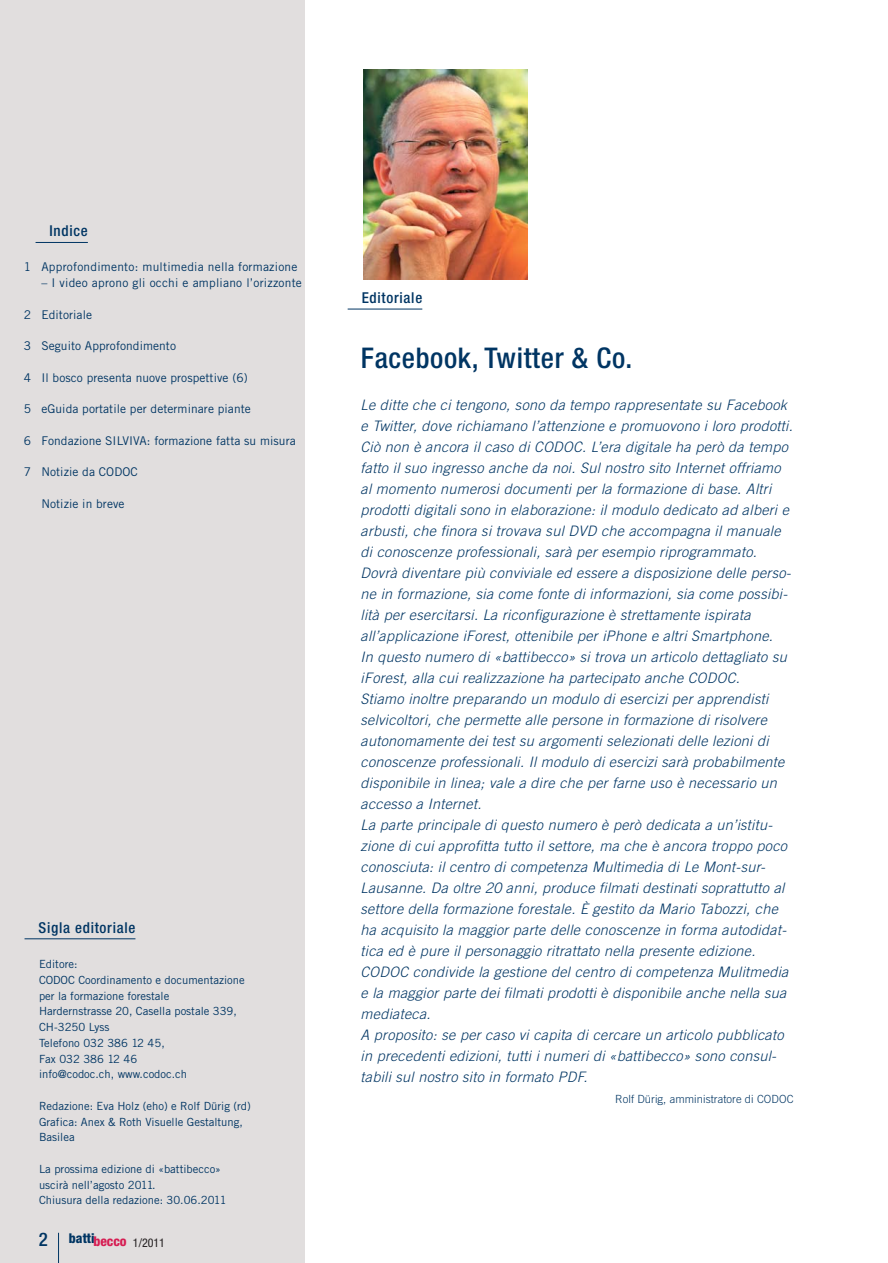
<style>
.page{position:relative;width:888px;height:1263px;background:#fff}
.page>*{position:absolute;margin:0;border:0;box-sizing:border-box;transform-origin:0 0}
.t1{font:500 condensed 28.5px "Helvetica Neue";letter-spacing:.025em;color:#003563}
.t2{font:500 condensed 18.75px "Helvetica Neue";color:#003563}
.t3{font:500 condensed 15px "Helvetica Neue";letter-spacing:.05em;color:#003563}
.t4{font:italic 300 14.4px/21px "Trade Gothic";letter-spacing:.02em;color:#003563}
.t5{font:800 condensed 13.5px "Helvetica Neue";color:#003563}
.t6{font:12px "Trade Gothic";letter-spacing:.005em;color:#003563}
.t7{font:condensed 12px "Helvetica Neue";color:#231f20}
.t8{font:11.25px/15.8px "Trade Gothic";color:#003563}
.t9{font:300 11.25px "Trade Gothic";letter-spacing:.005em;color:#003563}
.s1{color:#d61e53}
</style>
<div class="page">
<div style="left:0;top:0;width:304px;height:1262px;background:#e1dede"></div>
<hr style="left:348px;top:308px;width:74px;height:1px;background:#003563">
<img style="left:363px;top:69px;width:164px;height:210px">
<hr style="left:36px;top:242px;width:52px;height:1px;background:#003563">
<hr style="left:25px;top:938px;width:110px;height:1px;background:#003563">
<hr style="left:58px;top:1232px;width:1px;height:30px;background:#003563">
<p class="t3" style="left:50px;top:225px;width:40px">Indice</p>
<p class="t6" style="left:24px;top:262px;width:275px">1 Approfondimento: multimedia nella formazione</p>
<p class="t6" style="left:41px;top:278px;width:262px">– I video aprono gli occhi e ampliano l’orizzonte</p>
<p class="t6" style="left:24px;top:310px;width:70px">2 Editoriale</p>
<p class="t6" style="left:24px;top:341px;width:154px">3 Seguito Approfondimento</p>
<p class="t6" style="left:24px;top:373px;width:225px">4 Il bosco presenta nuove prospettive (6)</p>
<p class="t6" style="left:24px;top:404px;width:228px">5 eGuida portatile per determinare piante</p>
<p class="t6" style="left:24px;top:436px;width:273px">6 Fondazione SILVIVA: formazione fatta su misura</p>
<p class="t6" style="left:24px;top:467px;width:115px">7 Notizie da CODOC</p>
<p class="t6" style="left:41px;top:499px;width:85px">Notizie in breve</p>
<p class="t3" style="left:39px;top:921px;width:98px">Sigla editoriale</p>
<p class="t8" style="left:39px;top:956px;width:207px">Editore:<br>CODOC Coordinamento e documentazione per la formazione forestale<br>Hardernstrasse 20, Casella postale 339,<br>CH-3250 Lyss<br>Telefono 032 386 12 45,<br>Fax 032 386 12 46<br>info@codoc.ch, www.codoc.ch</p>
<p class="t8" style="left:39px;top:1098px;width:213px">Redazione: Eva Holz (eho) e Rolf Dürig (rd)<br>Grafica: Anex &amp; Roth Visuelle Gestaltung,<br>Basilea</p>
<p class="t8" style="left:39px;top:1161px;width:189px">La prossima edizione di «battibecco» uscirà nell’agosto 2011.<br>Chiusura della redazione: 30.06.2011</p>
<h2 class="t2" style="left:39px;top:1232px;width:10px">2</h2>
<p class="t5" style="left:69px;top:1232px;width:59px">batti<span class="s1">becco</span></p>
<p class="t7" style="left:133px;top:1237px;width:34px">1/2011</p>
<p class="t3" style="left:362px;top:292px;width:62px">Editoriale</p>
<h1 class="t1" style="left:361px;top:348px;width:273px">Facebook, Twitter &amp; Co.</h1>
<p class="t4" style="left:360px;top:395px;width:434px">Le ditte che ci tengono, sono da tempo rappresentate su Facebook e Twitter, dove richiamano l’attenzione e promuovono i loro prodotti.<br>Ciò non è ancora il caso di CODOC. L’era digitale ha però da tempo fatto il suo ingresso anche da noi. Sul nostro sito Internet offriamo al momento numerosi documenti per la formazione di base. Altri prodotti digitali sono in elaborazione: il modulo dedicato ad alberi e arbusti, che finora si trovava sul DVD che accompagna il manuale di conoscenze professionali, sarà per esempio riprogrammato.<br>Dovrà diventare più conviviale ed essere a disposizione delle perso&shy;ne in formazione, sia come fonte di informazioni, sia come possibi&shy;lità per esercitarsi. La riconfigurazione è strettamente ispirata all’applicazione iForest, ottenibile per iPhone e altri Smartphone.<br>In questo numero di «battibecco» si trova un articolo dettagliato su iForest, alla cui realizzazione ha partecipato anche CODOC.<br>Stiamo inoltre preparando un modulo di esercizi per apprendisti selvicoltori, che permette alle persone in formazione di risolvere autonomamente dei test su argomenti selezionati delle lezioni di conoscenze professionali. Il modulo di esercizi sarà probabilmente disponibile in linea; vale a dire che per farne uso è necessario un accesso a Internet.<br>La parte principale di questo numero è però dedicata a un’istitu&shy;zione di cui approfitta tutto il settore, ma che è ancora troppo poco conosciuta: il centro di competenza Multimedia di Le Mont-sur-Lausanne. Da oltre 20 anni, produce filmati destinati soprattutto al settore della formazione forestale. È gestito da Mario Tabozzi, che ha acquisito la maggior parte delle conoscenze in forma autodidat&shy;tica ed è pure il personaggio ritrattato nella presente edizione.<br>CODOC condivide la gestione del centro di competenza Mulitmedia e la maggior parte dei filmati prodotti è disponibile anche nella sua mediateca.<br>A proposito: se per caso vi capita di cercare un articolo pubblicato in precedenti edizioni, tutti i numeri di «battibecco» sono consul&shy;tabili sul nostro sito in formato PDF.</p>
<p class="t9" style="left:615px;top:1094px;width:180px">Rolf Dürig, amministratore di CODOC</p>
</div>
